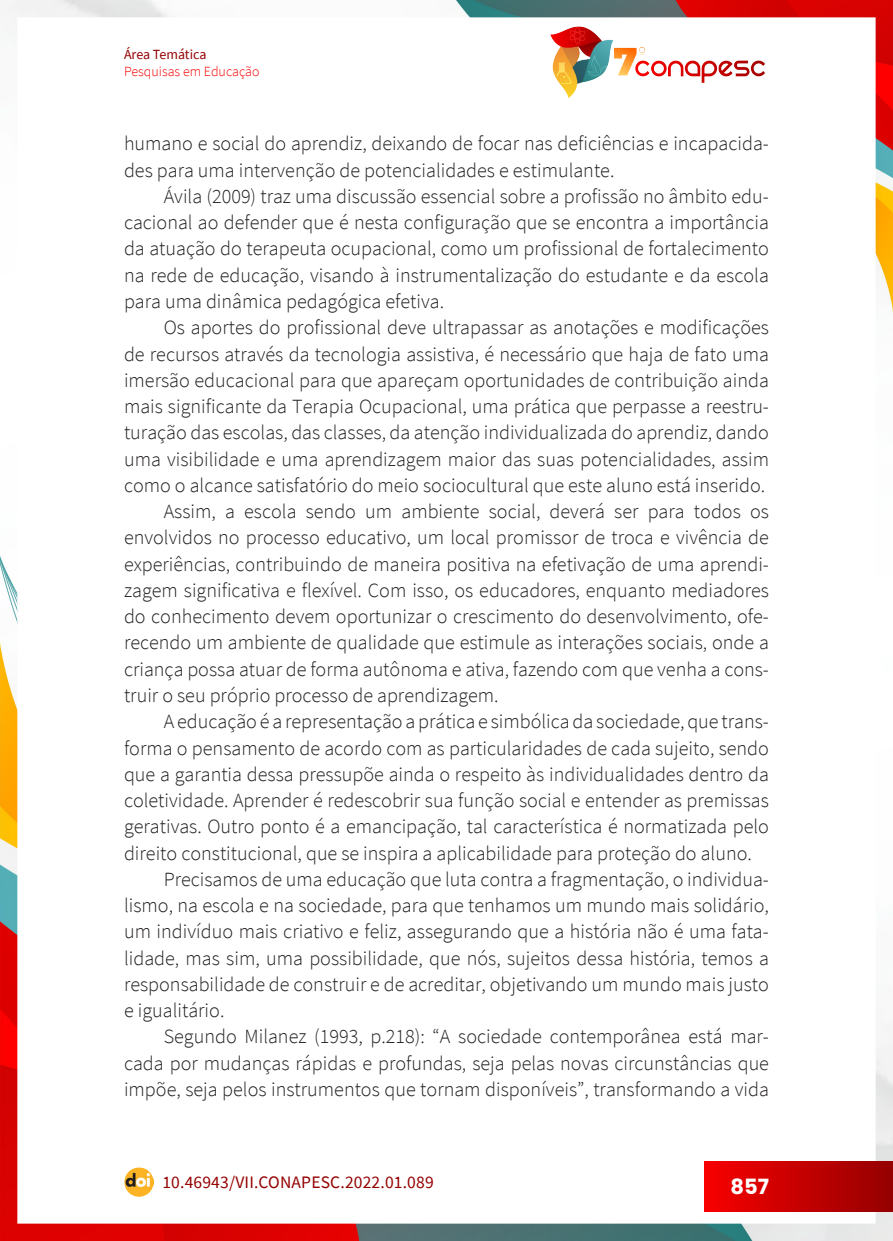
<style>
.page{position:relative;width:893px;height:1241px;background:#fff}
.page>*{position:absolute;margin:0;border:0;box-sizing:border-box;transform-origin:0 0}
.t1{font:700 21px "Poppins";color:#fff}
._7_CORPO{font:300 20.12px/26.2px "Source Sans Pro";color:#231f20;text-align:justify}
.t2{font:17.5px "Source Sans Pro";letter-spacing:.01em;color:#940000}
.t3{font:300 14px "Source Sans Pro";color:#f80000}
.t4{font:14px "Source Sans Pro";letter-spacing:-.005em;color:#940000}
</style>
<div class="page">
<img style="left:0;top:0;width:893px;height:1240px">
<div style="left:17px;top:17px;width:859px;height:1206px;background:#fff"></div>
<img style="left:124px;top:1167px;width:30px;height:29px">
<div style="left:704px;top:1161px;width:189px;height:49px;background:linear-gradient(to right,#f80000,#950000)"></div>
<img style="left:550px;top:26px;width:215px;height:72px">
<p class="t4" style="left:124px;top:45px;width:84px">Área Temática</p>
<p class="t3" style="left:124px;top:62px;width:137px">Pesquisas em Educação</p>
<p class="_7_CORPO" style="left:124px;top:130px;width:646px">humano e social do aprendiz, deixando de focar nas deficiências e incapacida&shy;des para uma intervenção de potencialidades e estimulante.</p>
<p class="_7_CORPO" style="left:124px;top:183px;width:646px;text-indent:40px">Ávila (2009) traz uma discussão essencial sobre a profissão no âmbito edu&shy;cacional ao defender que é nesta configuração que se encontra a importância da atuação do terapeuta ocupacional, como um profissional de fortalecimento na rede de educação, visando à instrumentalização do estudante e da escola para uma dinâmica pedagógica efetiva.</p>
<p class="_7_CORPO" style="left:124px;top:314px;width:646px;text-indent:40px">Os aportes do profissional deve ultrapassar as anotações e modificações de recursos através da tecnologia assistiva, é necessário que haja de fato uma imersão educacional para que apareçam oportunidades de contribuição ainda mais significante da Terapia Ocupacional, uma prática que perpasse a reestru&shy;turação das escolas, das classes, da atenção individualizada do aprendiz, dando uma visibilidade e uma aprendizagem maior das suas potencialidades, assim como o alcance satisfatório do meio sociocultural que este aluno está inserido.</p>
<p class="_7_CORPO" style="left:124px;top:498px;width:646px;text-indent:40px">Assim, a escola sendo um ambiente social, deverá ser para todos os envolvidos no processo educativo, um local promissor de troca e vivência de experiências, contribuindo de maneira positiva na efetivação de uma aprendi&shy;zagem significativa e flexível. Com isso, os educadores, enquanto mediadores do conhecimento devem oportunizar o crescimento do desenvolvimento, ofe&shy;recendo um ambiente de qualidade que estimule as interações sociais, onde a criança possa atuar de forma autônoma e ativa, fazendo com que venha a cons&shy;truir o seu próprio processo de aprendizagem.</p>
<p class="_7_CORPO" style="left:124px;top:708px;width:646px;text-indent:40px">A educação é a representação a prática e simbólica da sociedade, que trans&shy;forma o pensamento de acordo com as particularidades de cada sujeito, sendo que a garantia dessa pressupõe ainda o respeito às individualidades dentro da coletividade. Aprender é redescobrir sua função social e entender as premissas gerativas. Outro ponto é a emancipação, tal característica é normatizada pelo direito constitucional, que se inspira a aplicabilidade para proteção do aluno.</p>
<p class="_7_CORPO" style="left:124px;top:865px;width:646px;text-indent:40px">Precisamos de uma educação que luta contra a fragmentação, o individua&shy;lismo, na escola e na sociedade, para que tenhamos um mundo mais solidário, um indivíduo mais criativo e feliz, assegurando que a história não é uma fata&shy;lidade, mas sim, uma possibilidade, que nós, sujeitos dessa história, temos a responsabilidade de construir e de acreditar, objetivando um mundo mais justo e igualitário.</p>
<p class="_7_CORPO" style="left:124px;top:1023px;width:646px;text-indent:40px">Segundo Milanez (1993, p.218): “A sociedade contemporânea está mar&shy;cada por mudanças rápidas e profundas, seja pelas novas circunstâncias que impõe, seja pelos instrumentos que tornam disponíveis”, transformando a vida</p>
<p class="t2" style="left:162px;top:1170px;width:273px">10.46943/VII.CONAPESC.2022.01.089</p>
<p class="t1" style="left:730px;top:1173px;width:40px">857</p>
</div>
